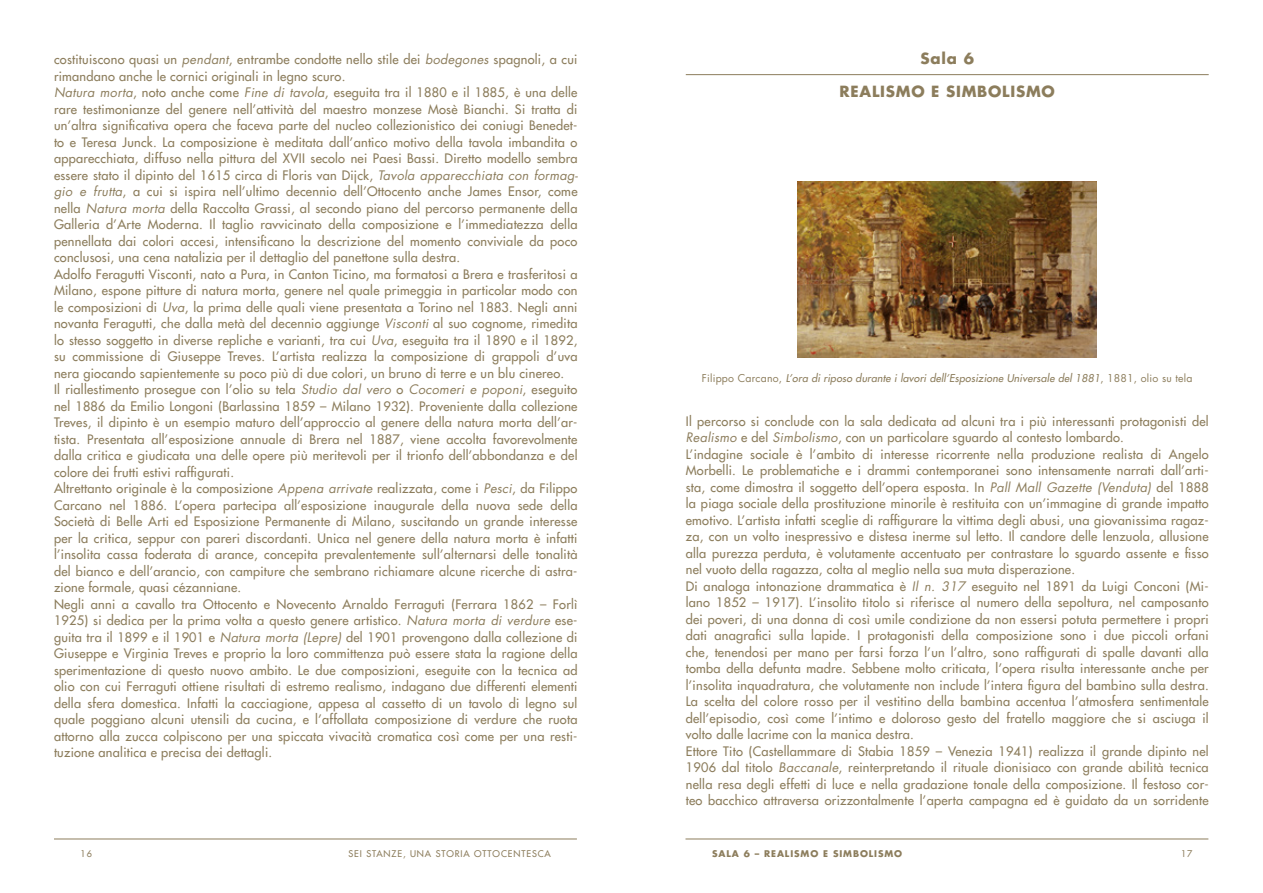
<style>
.page{position:relative;width:1263px;height:893px;background:#fff}
.page>*{position:absolute;margin:0;border:0;box-sizing:border-box;transform-origin:0 0}
.t1{font:700 15px "Futura LT";letter-spacing:.05em;color:#8c7d5c}
.t2{font:12.75px/16.5px "Futura LT";letter-spacing:.02em;color:#8c7d5c}
.t3{font:italic 10.5px "Futura LT";letter-spacing:.02em;color:#8c7d5c}
.t4{font:9px "Futura LT";letter-spacing:.1em;color:#8c7d5c}
.t5{font:700 9px "Futura LT";letter-spacing:.1em;color:#8c7d5c}
.s1{font-style:italic}
.s2{font-style:normal}
</style>
<div class="page">
<hr style="left:685px;top:839px;width:523px;height:1px;background:#8c7d5c">
<img style="left:798px;top:182px;width:299px;height:176px">
<hr style="left:686px;top:74px;width:523px;height:1px;background:#8c7d5c">
<hr style="left:54px;top:839px;width:523px;height:1px;background:#8c7d5c">
<p class="t2" style="left:54px;top:51px;width:526px">costituiscono quasi un <span class="s1">pendant</span>, entrambe condotte nello stile dei <span class="s1">bodegones</span> spagnoli, a cui rimandano anche le cornici originali in legno scuro.<br><span class="s1">Natura morta</span>, noto anche come <span class="s1">Fine di tavola</span>, eseguita tra il 1880 e il 1885, è una delle rare testimonianze del genere nell’attività del maestro monzese Mosè Bianchi. Si tratta di un’altra significativa opera che faceva parte del nucleo collezionistico dei coniugi Benedet&shy;to e Teresa Junck. La composizione è meditata dall’antico motivo della tavola imbandita o apparecchiata, diffuso nella pittura del XVII secolo nei Paesi Bassi. Diretto modello sembra essere stato il dipinto del 1615 circa di Floris van Dijck, <span class="s1">Tavola apparecchiata con formag&shy;gio e frutta</span>, a cui si ispira nell’ultimo decennio dell’Ottocento anche James Ensor, come nella <span class="s1">Natura morta</span> della Raccolta Grassi, al secondo piano del percorso permanente della Galleria d’Arte Moderna. Il taglio ravvicinato della composizione e l’immediatezza della pennellata dai colori accesi, intensificano la descrizione del momento conviviale da poco conclusosi, una cena natalizia per il dettaglio del panettone sulla destra.<br>Adolfo Feragutti Visconti, nato a Pura, in Canton Ticino, ma formatosi a Brera e trasferitosi a Milano, espone pitture di natura morta, genere nel quale primeggia in particolar modo con le composizioni di <span class="s1">Uva</span>, la prima delle quali viene presentata a Torino nel 1883. Negli anni novanta Feragutti, che dalla metà del decennio aggiunge <span class="s1">Visconti</span> al suo cognome, rimedita lo stesso soggetto in diverse repliche e varianti, tra cui <span class="s1">Uva</span>, eseguita tra il 1890 e il 1892, su commissione di Giuseppe Treves. L’artista realizza la composizione di grappoli d’uva nera giocando sapientemente su poco più di due colori, un bruno di terre e un blu cinereo.<br>Il riallestimento prosegue con l’olio su tela <span class="s1">Studio dal vero</span> o <span class="s1">Cocomeri e poponi</span>, eseguito nel 1886 da Emilio Longoni (Barlassina 1859 – Milano 1932). Proveniente dalla collezione Treves, il dipinto è un esempio maturo dell’approccio al genere della natura morta dell’ar&shy;tista. Presentata all’esposizione annuale di Brera nel 1887, viene accolta favorevolmente dalla critica e giudicata una delle opere più meritevoli per il trionfo dell’abbondanza e del colore dei frutti estivi raffigurati.<br>Altrettanto originale è la composizione <span class="s1">Appena arrivate</span> realizzata, come i <span class="s1">Pesci</span>, da Filippo Carcano nel 1886. L’opera partecipa all’esposizione inaugurale della nuova sede della Società di Belle Arti ed Esposizione Permanente di Milano, suscitando un grande interesse per la critica, seppur con pareri discordanti. Unica nel genere della natura morta è infatti l’insolita cassa foderata di arance, concepita prevalentemente sull’alternarsi delle tonalità del bianco e dell’arancio, con campiture che sembrano richiamare alcune ricerche di astra&shy;zione formale, quasi cézanniane.<br>Negli anni a cavallo tra Ottocento e Novecento Arnaldo Ferraguti (Ferrara 1862 – Forlì 1925) si dedica per la prima volta a questo genere artistico. <span class="s1">Natura morta di verdure</span> ese&shy;guita tra il 1899 e il 1901 e <span class="s1">Natura morta (Lepre)</span> del 1901 provengono dalla collezione di Giuseppe e Virginia Treves e proprio la loro committenza può essere stata la ragione della sperimentazione di questo nuovo ambito. Le due composizioni, eseguite con la tecnica ad olio con cui Ferraguti ottiene risultati di estremo realismo, indagano due differenti elementi della sfera domestica. Infatti la cacciagione, appesa al cassetto di un tavolo di legno sul quale poggiano alcuni utensili da cucina, e l’affollata composizione di verdure che ruota attorno alla zucca colpiscono per una spiccata vivacità cromatica così come per una resti&shy;tuzione analitica e precisa dei dettagli.</p>
<p class="t4" style="left:81px;top:848px;width:13px">16</p>
<p class="t4" style="left:349px;top:848px;width:204px">SEI STANZE, UNA STORIA OTTOCENTESCA</p>
<p class="t1" style="left:920px;top:48px;width:55px">Sala 6</p>
<p class="t1" style="left:840px;top:81px;width:217px">REALISMO E SIMBOLISMO</p>
<p class="t3" style="left:702px;top:371px;width:492px"><span class="s2">Filippo Carcano,</span> L’ora di riposo durante i lavori dell’Esposizione Universale del 1881<span class="s2">, 1881, olio su tela</span></p>
<p class="t2" style="left:686px;top:413px;width:524px">Il percorso si conclude con la sala dedicata ad alcuni tra i più interessanti protagonisti del <span class="s1">Realismo</span> e del <span class="s1">Simbolismo</span>, con un particolare sguardo al contesto lombardo.<br>L’indagine sociale è l’ambito di interesse ricorrente nella produzione realista di Angelo Morbelli. Le problematiche e i drammi contemporanei sono intensamente narrati dall’arti&shy;sta, come dimostra il soggetto dell’opera esposta. In <span class="s1">Pall Mall Gazette (Venduta)</span> del 1888 la piaga sociale della prostituzione minorile è restituita con un’immagine di grande impatto emotivo. L’artista infatti sceglie di raffigurare la vittima degli abusi, una giovanissima ragaz&shy;za, con un volto inespressivo e distesa inerme sul letto. Il candore delle lenzuola, allusione alla purezza perduta, è volutamente accentuato per contrastare lo sguardo assente e fisso nel vuoto della ragazza, colta al meglio nella sua muta disperazione.<br>Di analoga intonazione drammatica è <span class="s1">Il n. 317</span> eseguito nel 1891 da Luigi Conconi (Mi&shy;lano 1852 – 1917). L’insolito titolo si riferisce al numero della sepoltura, nel camposanto dei poveri, di una donna di così umile condizione da non essersi potuta permettere i propri dati anagrafici sulla lapide. I protagonisti della composizione sono i due piccoli orfani che, tenendosi per mano per farsi forza l’un l’altro, sono raffigurati di spalle davanti alla tomba della defunta madre. Sebbene molto criticata, l’opera risulta interessante anche per l’insolita inquadratura, che volutamente non include l’intera figura del bambino sulla destra.<br>La scelta del colore rosso per il vestitino della bambina accentua l’atmosfera sentimentale dell’episodio, così come l’intimo e doloroso gesto del fratello maggiore che si asciuga il volto dalle lacrime con la manica destra.<br>Ettore Tito (Castellammare di Stabia 1859 – Venezia 1941) realizza il grande dipinto nel 1906 dal titolo <span class="s1">Baccanale</span>, reinterpretando il rituale dionisiaco con grande abilità tecnica nella resa degli effetti di luce e nella gradazione tonale della composizione. Il festoso cor&shy;teo bacchico attraversa orizzontalmente l’aperta campagna ed è guidato da un sorridente</p>
<p class="t5" style="left:712px;top:848px;width:192px">SALA 6 – REALISMO E SIMBOLISMO</p>
<p class="t4" style="left:1181px;top:848px;width:13px">17</p>
</div>
